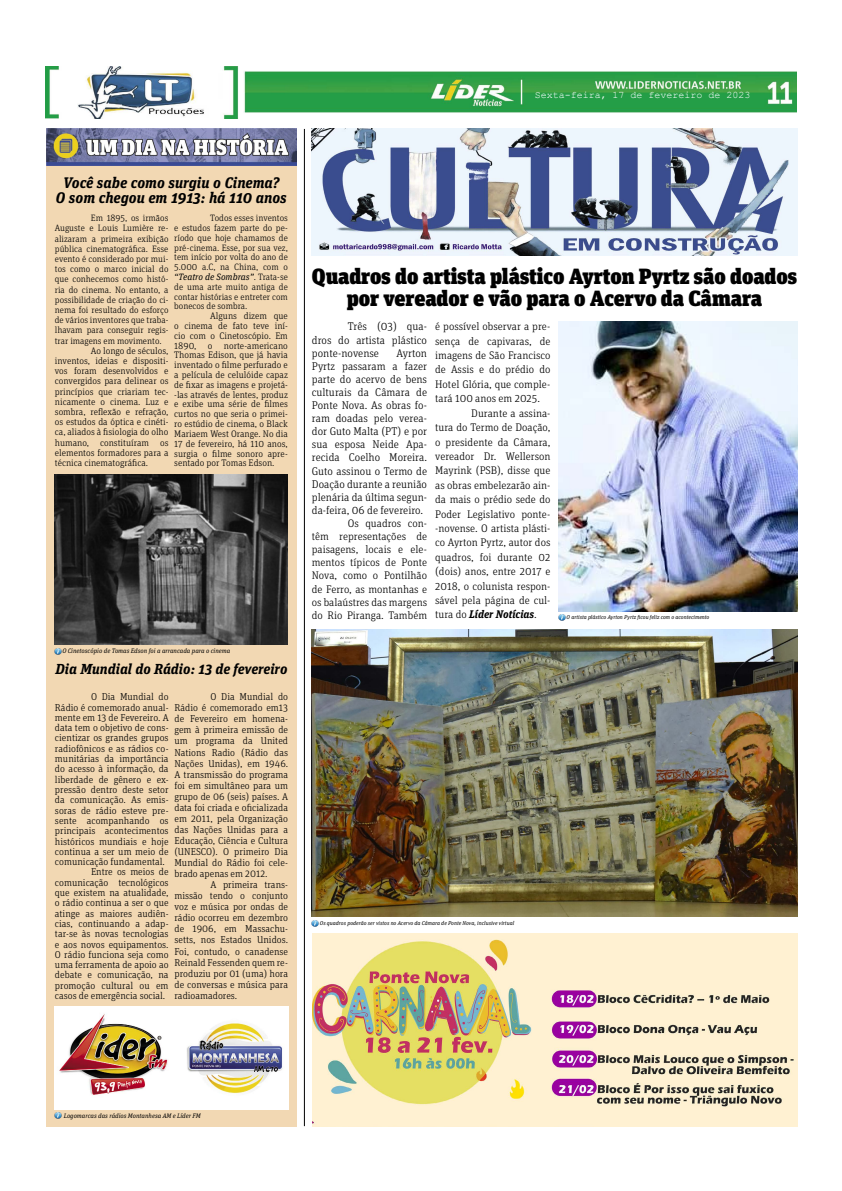
<style>
.page{position:relative;width:842px;height:1191px;background:#fff}
.page>*{position:absolute;margin:0;border:0;box-sizing:border-box;transform-origin:0 0}
.t1{font:900 22px/22px "Unit Slab Pro";color:#000;text-align:center}
.t2{font:italic 700 15.3px/15px "Unit Slab Pro";color:#000;text-align:center}
.t3{font:italic 700 14.5px "Unit Slab Pro";color:#000}
.t4{font:300 11.2px/13.1px "Unit Slab Pro";color:#000;text-align:justify}
.t5{font:300 11px/13.1px "Unit Slab Pro";color:#000;text-align:justify}
.t6{font:italic 700 11px "Unit Slab Pro";color:#000}
.t7{font:300 10px/11px "Unit Slab Pro";color:#000;text-align:justify}
.t8{font:10px "Courier New";color:#fff}
.t9{font:300 9.5px/9.8px "Unit Slab Pro";color:#000;text-align:justify}
.t10{font:300 9.2px/10.2px "Unit Slab Pro";color:#000;text-align:justify}
.t11{font:italic 6.5px "Unit Slab Pro";color:#000}
.t12{font:italic 5.6px "Unit Slab Pro";color:#000}
.s1{font-weight:400;font-style:italic}
.s2{font-weight:300;font-style:normal}
</style>
<div class="page">
<img style="left:45px;top:66px;width:751px;height:52px">
<hr style="left:304px;top:129px;width:1px;height:997px;background:#000">
<img style="left:312px;top:129px;width:485px;height:127px">
<svg style="left:559px;top:614px;width:6px;height:7px"></svg>
<svg style="left:312px;top:920px;width:7px;height:6px"></svg>
<div style="left:46px;top:166px;width:251px;height:960px;background:#f2d8b3"></div>
<img style="left:55px;top:474px;width:233px;height:170px">
<img style="left:55px;top:1006px;width:233px;height:103px">
<svg style="left:55px;top:1113px;width:6px;height:6px"></svg>
<svg style="left:55px;top:648px;width:6px;height:6px"></svg>
<img style="left:46px;top:129px;width:251px;height:37px">
<img style="left:312px;top:933px;width:485px;height:193px">
<img style="left:559px;top:321px;width:238px;height:290px">
<img style="left:312px;top:629px;width:485px;height:287px">
<p class="t8" style="left:535px;top:89px;width:217px">Sexta-feira, 17 de fevereiro de 2023</p>
<h2 class="t2" style="left:56px;top:174px;width:232px">Você sabe como surgiu o Cinema?<br>O som chegou em 1913: há 110 anos</h2>
<p class="t10" style="left:174px;top:213px;width:115px;line-height:9.8px;text-indent:36px">Todos esses inventos e estudos fazem parte do pe&shy;ríodo que hoje chamamos de pré-cinema. Esse, por sua vez, tem início por volta do ano de 5.000 a.C, na China, com o <span class="s1">“Teatro de Sombras”</span>. Trata-se de uma arte muito antiga de contar histórias e entreter com bonecos de sombra.</p>
<p class="t9" style="left:174px;top:311px;width:115px;text-indent:36px">Alguns dizem que o cinema de fato teve iní&shy;cio com o Cinetoscópio. Em 1890, o norte-americano Thomas Edison, que já havia inventado o filme perfurado e a película de celulóide capaz de fixar as imagens e projetá--las através de lentes, produz e exibe uma série de filmes curtos no que seria o primei&shy;ro estúdio de cinema, o Black Mariaem West Orange. No dia 17 de fevereiro, há 110 anos, surgia o filme sonoro apre&shy;sentado por Tomas Edson.</p>
<p class="t10" style="left:55px;top:213px;width:115px;text-indent:36px">Em 1895, os irmãos Auguste e Louis Lumière re&shy;alizaram a primeira exibição pública cinematográfica. Esse evento é considerado por mui&shy;tos como o marco inicial do que conhecemos como histó&shy;ria do cinema. No entanto, a possibilidade de criação do ci&shy;nema foi resultado do esforço de vários inventores que traba&shy;lhavam para conseguir regis&shy;trar imagens em movimento.</p>
<p class="t9" style="left:55px;top:345px;width:115px;line-height:10.2px;text-indent:36px">Ao longo de séculos, inventos, ideias e dispositi&shy;vos foram desenvolvidos e convergidos para delinear os princípios que criariam tec&shy;nicamente o cinema. Luz e sombra, reflexão e refração, os estudos da óptica e cinéti&shy;ca, aliados à fisiologia do olho humano, constituíram os elementos formadores para a técnica cinematográfica.</p>
<p class="t11" style="left:62px;top:647px;width:169px">O Cinetoscópio de Tomas Edson foi a arrancada para o cinema</p>
<h3 class="t3" style="left:56px;top:658px;width:233px">Dia Mundial do Rádio: 13 de fevereiro</h3>
<p class="t7" style="left:91px;top:691px;width:79px">O Dia Mundial do</p>
<p class="t7" style="left:55px;top:701px;width:115px">Rádio é comemorado anual-</p>
<p class="t7" style="left:55px;top:711px;width:115px">mente em 13 de Fevereiro. A</p>
<p class="t7" style="left:55px;top:722px;width:115px">data tem o objetivo de cons-</p>
<p class="t7" style="left:55px;top:732px;width:115px">cientizar os grandes grupos</p>
<p class="t7" style="left:55px;top:742px;width:115px">radiofônicos e as rádios co-</p>
<p class="t7" style="left:55px;top:753px;width:115px">munitárias da importância</p>
<p class="t7" style="left:55px;top:763px;width:115px">do acesso à informação, da</p>
<p class="t7" style="left:55px;top:773px;width:115px">liberdade de gênero e ex-</p>
<p class="t7" style="left:55px;top:783px;width:115px">pressão dentro deste setor</p>
<p class="t7" style="left:55px;top:794px;width:115px">da comunicação. As emis-</p>
<p class="t7" style="left:55px;top:804px;width:115px">soras de rádio esteve pre-</p>
<p class="t7" style="left:55px;top:814px;width:115px">sente acompanhando os</p>
<p class="t7" style="left:55px;top:825px;width:115px">principais acontecimentos</p>
<p class="t7" style="left:55px;top:835px;width:115px">históricos mundiais e hoje</p>
<p class="t7" style="left:55px;top:845px;width:115px">continua a ser um meio de</p>
<p class="t7" style="left:55px;top:856px;width:112px">comunicação fundamental.</p>
<p class="t7" style="left:91px;top:866px;width:79px">Entre os meios de</p>
<p class="t7" style="left:55px;top:876px;width:115px">comunicação tecnológicos</p>
<p class="t7" style="left:55px;top:886px;width:115px">que existem na atualidade,</p>
<p class="t7" style="left:55px;top:897px;width:115px">o rádio continua a ser o que</p>
<p class="t7" style="left:55px;top:907px;width:115px">atinge as maiores audiên-</p>
<p class="t7" style="left:55px;top:917px;width:115px">cias, continuando a adap-</p>
<p class="t7" style="left:55px;top:928px;width:115px">tar-se às novas tecnologias</p>
<p class="t7" style="left:55px;top:938px;width:115px">e aos novos equipamentos.</p>
<p class="t7" style="left:55px;top:948px;width:115px">O rádio funciona seja como</p>
<p class="t7" style="left:55px;top:959px;width:115px">uma ferramenta de apoio ao</p>
<p class="t7" style="left:55px;top:969px;width:115px">debate e comunicação, na</p>
<p class="t7" style="left:55px;top:979px;width:115px">promoção cultural ou em</p>
<p class="t7" style="left:55px;top:989px;width:112px">casos de emergência social.</p>
<p class="t7" style="left:174px;top:691px;width:115px;text-indent:36px">O Dia Mundial do Rádio é comemorado em13 de Fevereiro em homena&shy;gem à primeira emissão de um programa da United Nations Radio (Rádio das Nações Unidas), em 1946.<br>A transmissão do programa foi em simultâneo para um grupo de 06 (seis) países. A data foi criada e oficializada em 2011, pela Organização das Nações Unidas para a Educação, Ciência e Cultura (UNESCO). O primeiro Dia Mundial do Rádio foi cele&shy;brado apenas em 2012.</p>
<p class="t7" style="left:174px;top:879px;width:115px;text-indent:36px">A primeira trans&shy;missão tendo o conjunto voz e música por ondas de rádio ocorreu em dezembro de 1906, em Massachu&shy;setts, nos Estados Unidos.<br>Foi, contudo, o canadense Reinald Fessenden quem re&shy;produziu por 01 (uma) hora de conversas e música para radioamadores.</p>
<h1 class="t1" style="left:312px;top:264px;width:487px">Quadros do artista plástico Ayrton Pyrtz são doados por vereador e vão para o Acervo da Câmara</h1>
<p class="t4" style="left:312px;top:320px;width:117px;text-indent:36px">Três (03) qua&shy;dros do artista plástico ponte-novense</p>
<p class="t5" style="left:435px;top:319px;width:117px">é possível observar a pre-</p>
<p class="t5" style="left:435px;top:334px;width:117px">sença de capivaras, de</p>
<p class="t5" style="left:435px;top:348px;width:117px">imagens de São Francisco</p>
<p class="t5" style="left:435px;top:363px;width:117px">de Assis e do prédio do</p>
<p class="t5" style="left:435px;top:377px;width:117px">Hotel Glória, que comple-</p>
<p class="t5" style="left:435px;top:391px;width:106px">tará 100 anos em 2025.</p>
<p class="t5" style="left:471px;top:406px;width:81px">Durante a assina-</p>
<p class="t5" style="left:435px;top:420px;width:117px">tura do Termo de Doação,</p>
<p class="t5" style="left:435px;top:435px;width:117px">o presidente da Câmara,</p>
<p class="t5" style="left:435px;top:449px;width:117px">vereador Dr. Wellerson</p>
<p class="t5" style="left:435px;top:463px;width:117px">Mayrink (PSB), disse que</p>
<p class="t5" style="left:435px;top:478px;width:117px">as obras embelezarão ain-</p>
<p class="t5" style="left:435px;top:492px;width:117px">da mais o prédio sede do</p>
<p class="t5" style="left:435px;top:507px;width:117px">Poder Legislativo ponte-</p>
<p class="t5" style="left:435px;top:521px;width:117px">-novense. O artista plásti-</p>
<p class="t5" style="left:435px;top:535px;width:117px">co Ayrton Pyrtz, autor dos</p>
<p class="t5" style="left:435px;top:550px;width:117px">quadros, foi durante 02</p>
<p class="t5" style="left:435px;top:564px;width:117px">(dois) anos, entre 2017 e</p>
<p class="t5" style="left:435px;top:579px;width:117px">2018, o colunista respon-</p>
<p class="t5" style="left:435px;top:593px;width:117px">sável pela página de cul-</p>
<p class="t6" style="left:435px;top:606px;width:103px"><span class="s2">tura do</span> Líder Notícias<span class="s2">.</span></p>
<p class="t12" style="left:567px;top:613px;width:144px">O artista plástico Ayrton Pyrtz ficou feliz com o acontecimento</p>
<p class="t4" style="left:312px;top:346px;width:117px;text-indent:85px">Ayrton Pyrtz passaram a fazer parte do acervo de bens culturais da Câmara de Ponte Nova. As obras fo&shy;ram doadas pelo verea&shy;dor Guto Malta (PT) e por sua esposa Neide Apa&shy;recida Coelho Moreira.<br>Guto assinou o Termo de Doação durante a reunião plenária da última segun&shy;da-feira, 06 de fevereiro.</p>
<p class="t5" style="left:312px;top:516px;width:117px;text-indent:36px">Os quadros con&shy;têm representações de paisagens, locais e ele&shy;mentos típicos de Ponte Nova, como o Pontilhão de Ferro, as montanhas e os balaústres das margens do Rio Piranga. Também</p>
<p class="t12" style="left:320px;top:919px;width:196px">Os quadros poderão ser vistos no Acervo da Câmara de Ponte Nova, inclusive virtual</p>
<p class="t11" style="left:64px;top:1111px;width:138px">Logomarcas das rádios Montanhesa AM e Líder FM</p>
</div>
